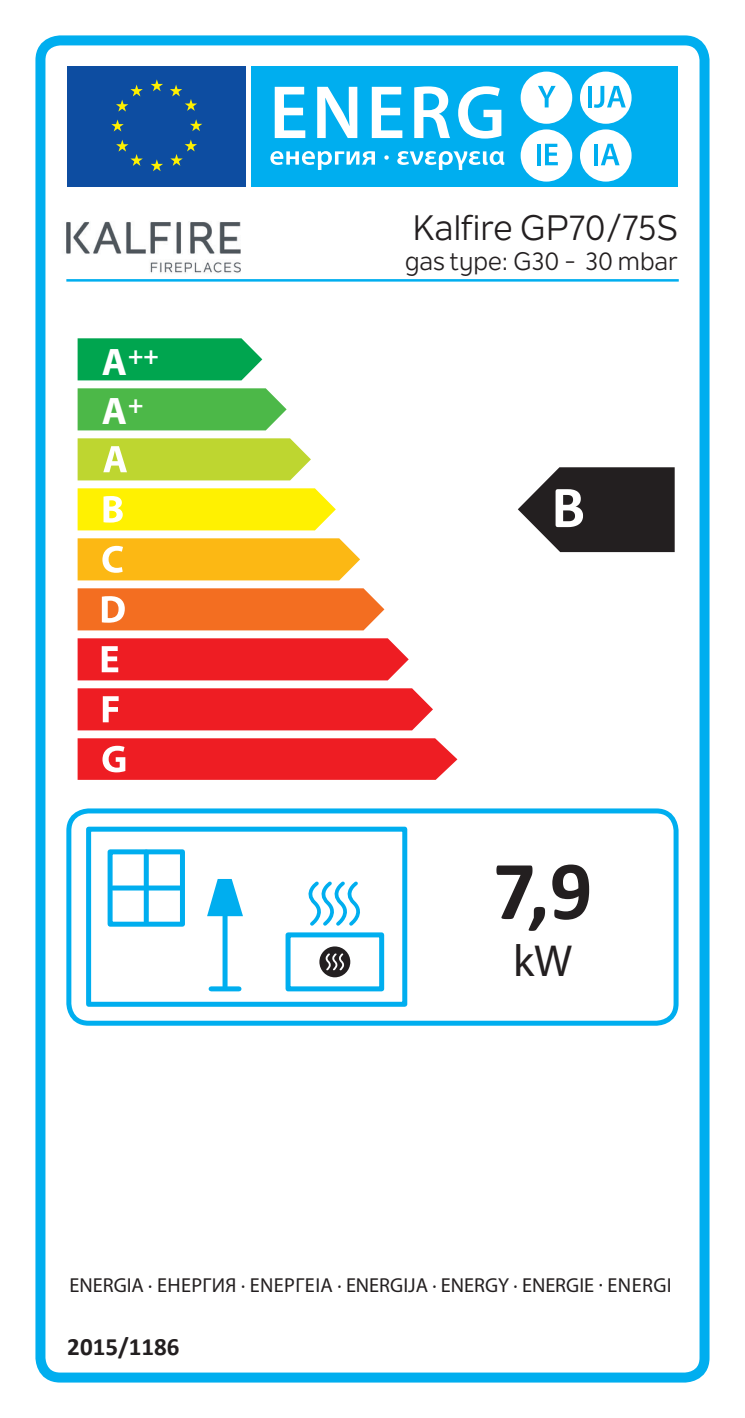
<style>
.page{position:relative;width:745px;height:1418px;background:#fff}
.page>*{position:absolute;margin:0;border:0;box-sizing:border-box;transform-origin:0 0}
.t1{font:700 84.5px "Calibri";color:#231f20}
.t2{font:700 60px "Calibri";color:#fff}
.t3{font:700 45px "Calibri";color:#fff}
.t4{font:45px "Myriad Pro";color:#231f20}
.t5{font:700 38.5px "Myriad Pro";color:#fff}
.t6{font:35px "Nolan Next";color:#231f20}
.t7{font:700 25.75px "Myriad Pro";color:#fff}
.t8{font:25px "Nolan Next";color:#231f20}
.t9{font:700 25px "Calibri";color:#231f20}
.t10{font:20.25px "Myriad Pro";letter-spacing:.005em;color:#231f20}
.s1{font-size:38.5px}
</style>
<div class="page">
<div style="left:35px;top:35px;width:674px;height:1347px;border:10px solid #00aeef;border-radius:20px"></div>
<div style="left:67px;top:66px;width:178px;height:120px;background:#0d4da1"></div>
<div style="left:251px;top:66px;width:426px;height:120px;background:#00aeef"></div>
<svg style="left:170px;top:85px;width:27px;height:26px"></svg>
<svg style="left:151px;top:79px;width:12px;height:12px"></svg>
<svg style="left:116px;top:85px;width:27px;height:27px"></svg>
<svg style="left:111px;top:120px;width:13px;height:11px"></svg>
<svg style="left:116px;top:140px;width:27px;height:26px"></svg>
<svg style="left:151px;top:159px;width:12px;height:12px"></svg>
<svg style="left:170px;top:140px;width:27px;height:26px"></svg>
<svg style="left:190px;top:119px;width:12px;height:12px"></svg>
<svg style="left:274px;top:87px;width:31px;height:51px"></svg>
<svg style="left:317px;top:87px;width:40px;height:51px"></svg>
<svg style="left:371px;top:87px;width:31px;height:51px"></svg>
<svg style="left:414px;top:86px;width:36px;height:52px"></svg>
<svg style="left:458px;top:86px;width:43px;height:53px"></svg>
<svg style="left:270px;top:151px;width:105px;height:19px"></svg>
<svg style="left:384px;top:155px;width:4px;height:5px"></svg>
<svg style="left:397px;top:151px;width:107px;height:19px"></svg>
<div style="left:520px;top:72px;width:52px;height:52px;background:#fff;border-radius:50%"></div>
<svg style="left:538px;top:86px;width:17px;height:21px"></svg>
<div style="left:579px;top:72px;width:52px;height:52px;background:#fff;border-radius:50%"></div>
<div style="left:520px;top:129px;width:52px;height:53px;background:#fff;border-radius:50%"></div>
<svg style="left:537px;top:144px;width:3px;height:21px"></svg>
<svg style="left:545px;top:144px;width:12px;height:21px"></svg>
<div style="left:579px;top:129px;width:52px;height:53px;background:#fff;border-radius:50%"></div>
<svg style="left:588px;top:86px;width:3px;height:21px"></svg>
<svg style="left:594px;top:86px;width:31px;height:22px"></svg>
<svg style="left:594px;top:144px;width:3px;height:21px"></svg>
<svg style="left:601px;top:144px;width:18px;height:21px"></svg>
<hr style="left:66px;top:279px;width:612px;height:2px;background:#00aeef">
<svg style="left:518px;top:467px;width:156px;height:85px;background:#423e3f"></svg>
<div style="left:66px;top:808px;width:612px;height:217px;border:5px solid #00aeef;border-radius:20px"></div>
<div style="left:78px;top:388px;width:208px;height:42px;background:#4cb848"></div>
<svg style="left:78px;top:338px;width:184px;height:42px;background:#0faa59"></svg>
<svg style="left:78px;top:438px;width:233px;height:42px;background:#c3d941"></svg>
<svg style="left:78px;top:488px;width:257px;height:42px;background:#fff214"></svg>
<svg style="left:78px;top:538px;width:282px;height:42px;background:#fcbc22"></svg>
<svg style="left:78px;top:588px;width:306px;height:42px;background:#f3772f"></svg>
<svg style="left:78px;top:638px;width:330px;height:42px;background:#ee292f"></svg>
<svg style="left:78px;top:688px;width:354px;height:42px;background:#ee272d"></svg>
<svg style="left:78px;top:738px;width:379px;height:41px;background:#ee292f"></svg>
<div style="left:107px;top:849px;width:78px;height:77px;border:5px solid #00aeef"></div>
<div style="left:144px;top:852px;width:5px;height:70px;background:#00aeef"></div>
<div style="left:113px;top:885px;width:67px;height:5px;background:#00aeef"></div>
<div style="left:211px;top:986px;width:28px;height:5px;background:#00aeef"></div>
<div style="left:222px;top:916px;width:5px;height:70px;background:#00aeef"></div>
<svg style="left:207px;top:879px;width:36px;height:37px"></svg>
<div style="left:285px;top:932px;width:99px;height:59px;border:5px solid #00aeef"></div>
<div style="left:86px;top:826px;width:321px;height:180px;border:5px solid #00aeef"></div>
<svg style="left:308px;top:881px;width:52px;height:45px"></svg>
<div style="left:319px;top:946px;width:31px;height:31px;background:#231f20;border-radius:50%"></div>
<svg style="left:325px;top:952px;width:23px;height:19px"></svg>
<img style="left:66px;top:221px;width:175px;height:52px">
<p class="t3" style="left:100px;top:333px;width:42px">A<sup>+</sup></p>
<p class="t3" style="left:100px;top:389px;width:29px">A</p>
<p class="t7" style="left:102px;top:338px;width:58px"><span class="s1">A</span>++</p>
<p class="t5" style="left:102px;top:386px;width:43px">A<sup>+</sup></p>
<p class="t6" style="left:412px;top:206px;width:267px">Kalfire GP70/75S</p>
<p class="t8" style="left:405px;top:246px;width:274px">gas type: G30 - 30 mbar</p>
<p class="t2" style="left:551px;top:470px;width:35px">B</p>
<p class="t1" style="left:493px;top:838px;width:101px">7,9</p>
<p class="t4" style="left:513px;top:933px;width:61px">kW</p>
<p class="t10" style="left:69px;top:1272px;width:603px">ENERGIA · ЕНЕРГИЯ · ΕΝΕΡΓΕΙΑ · ENERGIJA · ENERGY · ENERGIE · ENERGI</p>
<p class="t9" style="left:67px;top:1330px;width:114px">2015/1186</p>
</div>
